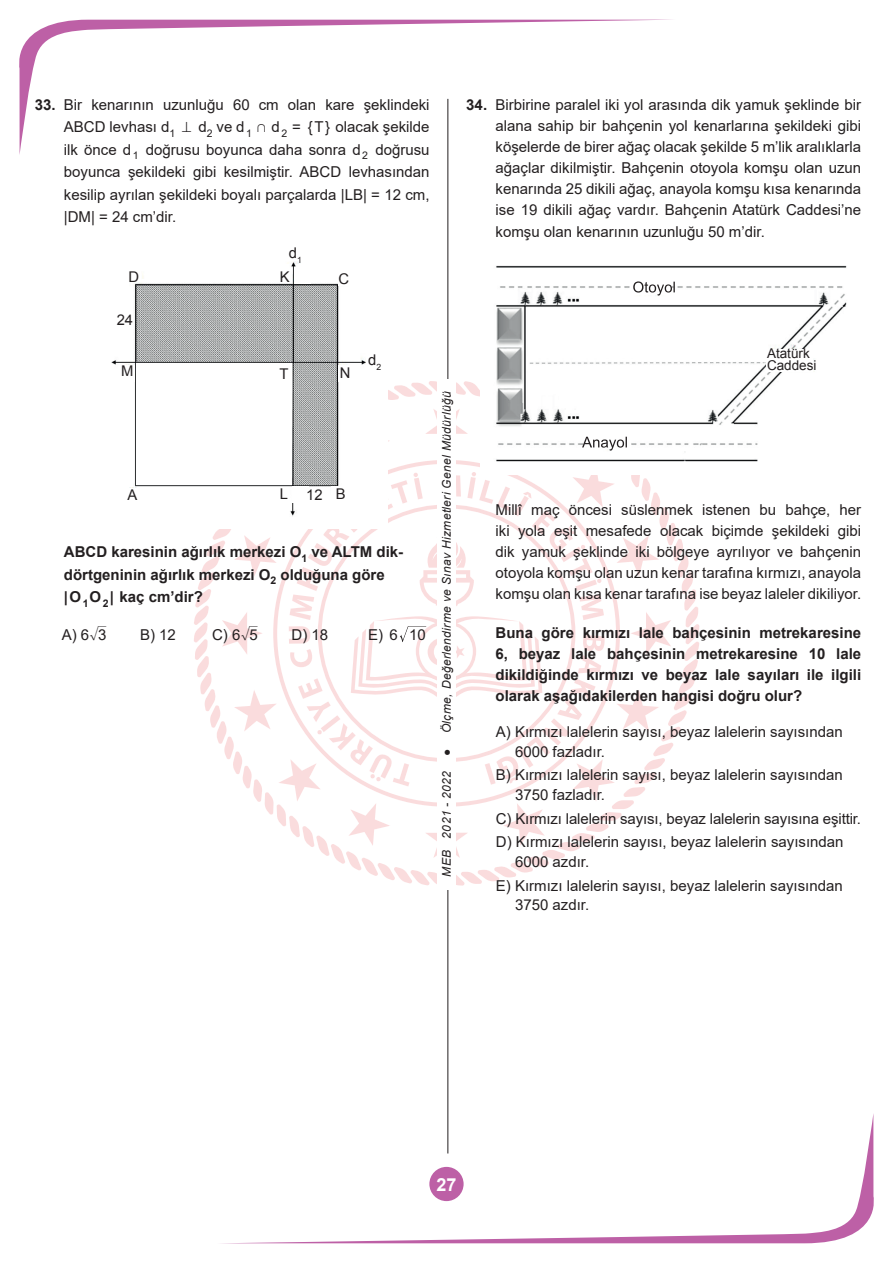
<style>
.page{position:relative;width:893px;height:1263px;background:#fff}
.page>*{position:absolute;margin:0;border:0;box-sizing:border-box;transform-origin:0 0}
.t1{font:700 18px "Arial";color:#fff}
.t2{font:15px/21px "Arial";color:#231f20}
.t3{font:700 15px/21px "Arial";color:#231f20}
.t4{font:14.7px "Arial";color:#231f20}
.t5{font:13.5px/12px "Arial";color:#231f20}
.t6{font:italic 12px "Arial";letter-spacing:.03em;color:#231f20}
.s1{font-weight:700}
.s2{font-family:"MM Etc"}
.s3{font-family:"Matematik"}
</style>
<div class="page">
<svg style="left:19px;top:20px;width:631px;height:135px"></svg>
<svg style="left:243px;top:1113px;width:631px;height:130px"></svg>
<hr style="left:447px;top:99px;width:1px;height:1054px;background:#231f20">
<img style="left:111px;top:261px;width:255px;height:227px">
<div style="left:125px;top:266px;width:16px;height:16px;background:#fff"></div>
<div style="left:118px;top:365px;width:17px;height:16px;background:#fff"></div>
<div style="left:136px;top:363px;width:155px;height:122px;background:#fff"></div>
<div style="left:339px;top:269px;width:16px;height:17px;background:#fff"></div>
<div style="left:339px;top:365px;width:16px;height:16px;background:#fff"></div>
<div style="left:294px;top:267px;width:16px;height:16px;background:#fff"></div>
<img style="left:496px;top:265px;width:351px;height:197px">
<div style="left:766px;top:349px;width:47px;height:23px;background:#fff"></div>
<div style="left:630px;top:277px;width:42px;height:18px;background:#fff"></div>
<svg style="left:633px;top:281px;width:42px;height:15px"></svg>
<svg style="left:194px;top:380px;width:505px;height:506px"></svg>
<p class="t2" style="left:64px;top:93px;width:367px;line-height:22.5px;text-align:justify;text-indent:-29px"><span class="s1">33.</span> Bir kenarının uzunluğu 60 cm olan kare şeklindeki ABCD levhası d<sub>1</sub> <span class="s2">=</span> d<sub>2</sub> ve d<sub>1</sub> ∩ d<sub>2</sub> = {T} olacak şekilde ilk önce d<sub>1</sub> doğrusu boyunca daha sonra d<sub>2</sub> doğrusu boyunca şekildeki gibi kesilmiştir. ABCD levhasından kesilip ayrılan şekildeki boyalı parçalarda |LB| = 12 cm, |DM| = 24 cm’dir.</p>
<p class="t4" style="left:128px;top:267px;width:12px">D</p>
<p class="t4" style="left:117px;top:311px;width:18px">24</p>
<p class="t4" style="left:289px;top:243px;width:14px">d<sub>1</sub></p>
<p class="t4" style="left:280px;top:267px;width:11px">K</p>
<p class="t4" style="left:339px;top:269px;width:12px">C</p>
<p class="t4" style="left:121px;top:361px;width:14px">M</p>
<p class="t4" style="left:280px;top:364px;width:11px">T</p>
<p class="t4" style="left:340px;top:363px;width:12px">N</p>
<p class="t4" style="left:368px;top:350px;width:15px">d<sub>2</sub></p>
<p class="t4" style="left:128px;top:486px;width:11px">A</p>
<p class="t4" style="left:280px;top:484px;width:10px">L</p>
<p class="t4" style="left:336px;top:484px;width:11px">B</p>
<p class="t4" style="left:306px;top:486px;width:18px">12</p>
<p class="t3" style="left:64px;top:541px;width:341px;line-height:22.5px">ABCD karesinin ağırlık merkezi O<sub>1</sub> ve ALTM dik&shy;dörtgeninin ağırlık merkezi O<sub>2</sub> olduğuna göre |O<sub>1</sub>O<sub>2</sub>| kaç cm’dir?</p>
<p class="t2" style="left:62px;top:624px;width:46px">A) 6<span class="s3">ñ</span>3</p>
<p class="t2" style="left:140px;top:624px;width:37px">B) 12</p>
<p class="t2" style="left:212px;top:624px;width:47px">C) 6<span class="s3">ñ</span>5</p>
<p class="t2" style="left:291px;top:624px;width:38px">D) 18</p>
<p class="t2" style="left:368px;top:624px;width:59px">E) 6 10</p>
<p class="t6" style="left:439px;top:756px;width:366px;rotate:-90deg">● Ölçme, Değerlendirme ve Sınav Hizmetleri Genel Müdürlüğü</p>
<p class="t6" style="left:439px;top:877px;width:107px;rotate:-90deg">MEB 2021 - 2022</p>
<p class="t2" style="left:495px;top:94px;width:367px;text-align:justify;text-indent:-29px"><span class="s1">34.</span> Birbirine paralel iki yol arasında dik yamuk şeklinde bir alana sahip bir bahçenin yol kenarlarına şekildeki gibi köşelerde de birer ağaç olacak şekilde 5 m’lik aralıklarla ağaçlar dikilmiştir. Bahçenin otoyola komşu olan uzun kenarında 25 dikili ağaç, anayola komşu kısa kenarında ise 19 dikili ağaç vardır. Bahçenin Atatürk Caddesi’ne</p>
<p class="t2" style="left:495px;top:221px;width:271px">komşu olan kenarının uzunluğu 50 m’dir.</p>
<p class="t5" style="left:767px;top:348px;width:51px">Atatürk<br>Caddesi</p>
<p class="t2" style="left:495px;top:499px;width:367px;text-align:justify">Millî maç öncesi süslenmek istenen bu bahçe, her iki yola eşit mesafede olacak biçimde şekildeki gibi dik yamuk şeklinde iki bölgeye ayrılıyor ve bahçenin otoyola komşu olan uzun kenar tarafına kırmızı, anayola komşu olan kısa kenar tarafına ise beyaz laleler dikiliyor.</p>
<p class="t3" style="left:495px;top:622px;width:367px;text-align:justify">Buna göre kırmızı lale bahçesinin metrekaresine 6, beyaz lale bahçesinin metrekaresine 10 lale dikildiğinde kırmızı ve beyaz lale sayıları ile ilgili olarak aşağıdakilerden hangisi doğru olur?</p>
<p class="t2" style="left:515px;top:722px;width:329px;line-height:19.5px;text-indent:-19px">A) Kırmızı lalelerin sayısı, beyaz lalelerin sayısından<br>6000 fazladır.</p>
<p class="t2" style="left:515px;top:765px;width:329px;line-height:19.5px;text-indent:-19px">B) Kırmızı lalelerin sayısı, beyaz lalelerin sayısından<br>3750 fazladır.</p>
<p class="t2" style="left:496px;top:806px;width:367px;line-height:23.7px">C) Kırmızı lalelerin sayısı, beyaz lalelerin sayısına eşittir.<br>D) Kırmızı lalelerin sayısı, beyaz lalelerin sayısından</p>
<p class="t2" style="left:496px;top:850px;width:348px;line-height:23.7px;text-indent:19px">6000 azdır.<br>E) Kırmızı lalelerin sayısı, beyaz lalelerin sayısından</p>
<p class="t2" style="left:515px;top:894px;width:76px">3750 azdır.</p>
<p class="t1" style="left:437px;top:1171px;width:22px">27</p>
</div>
